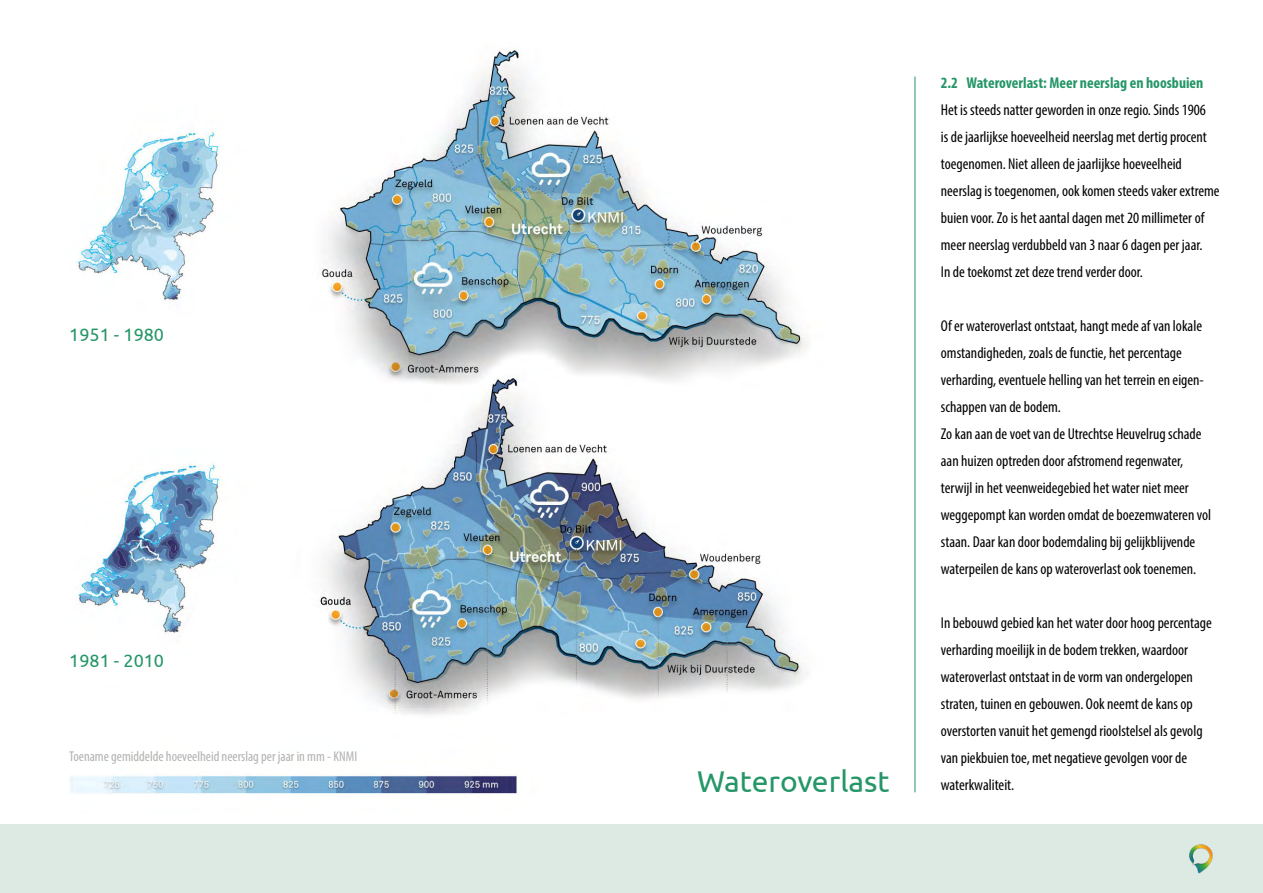
<style>
.page{position:relative;width:1263px;height:893px;background:#fff}
.page>*{position:absolute;margin:0;border:0;box-sizing:border-box;transform-origin:0 0}
.t1{font:30px "Ubuntu";color:#259668}
.t2{font:18px "Ubuntu";color:#259668}
.t3{font:condensed 15.75px/27px "Myriad Pro";color:#000}
.t4{font:700 condensed 15.75px "Myriad Pro";color:#259668}
.t5{font:condensed 14.25px "Myriad Pro";color:#b3b2b2}
</style>
<div class="page">
<img style="left:70px;top:50px;width:738px;height:744px">
<hr style="left:914px;top:77px;width:1px;height:715px;background:#259668">
<div style="left:69px;top:327px;width:115px;height:24px;background:#fff"></div>
<div style="left:69px;top:653px;width:115px;height:24px;background:#fff"></div>
<div style="left:0;top:825px;width:1263px;height:68px;background:#dde9e3"></div>
<img style="left:1189px;top:844px;width:24px;height:30px">
<p class="t2" style="left:69px;top:323px;width:96px">1951 - 1980</p>
<p class="t2" style="left:69px;top:650px;width:96px">1981 - 2010</p>
<p class="t5" style="left:69px;top:748px;width:289px">Toename gemiddelde hoeveelheid neerslag per jaar in mm - KNMI</p>
<p class="t4" style="left:941px;top:73px;width:264px">2.2 Wateroverlast: Meer neerslag en hoosbuien</p>
<p class="t3" style="left:941px;top:96px;width:280px">Het is steeds natter geworden in onze regio. Sinds 1906<br>is de jaarlijkse hoeveelheid neerslag met dertig procent toegenomen. Niet alleen de jaarlijkse hoeveelheid neerslag is toegenomen, ook komen steeds vaker extreme buien voor. Zo is het aantal dagen met 20 millimeter of meer neerslag verdubbeld van 3 naar 6 dagen per jaar.<br>In de toekomst zet deze trend verder door.</p>
<p class="t3" style="left:941px;top:312px;width:272px">Of er wateroverlast ontstaat, hangt mede af van lokale omstandigheden, zoals de functie, het percentage verharding, eventuele helling van het terrein en eigen&shy;schappen van de bodem.<br>Zo kan aan de voet van de Utrechtse Heuvelrug schade aan huizen optreden door afstromend regenwater, terwijl in het veenweidegebied het water niet meer weggepompt kan worden omdat de boezemwateren vol staan. Daar kan door bodemdaling bij gelijkblijvende waterpeilen de kans op wateroverlast ook toenemen.</p>
<p class="t3" style="left:941px;top:609px;width:272px">In bebouwd gebied kan het water door hoog percentage verharding moeilijk in de bodem trekken, waardoor wateroverlast ontstaat in de vorm van ondergelopen straten, tuinen en gebouwen. Ook neemt de kans op overstorten vanuit het gemengd rioolstelsel als gevolg van piekbuien toe, met negatieve gevolgen voor de</p>
<h1 class="t1" style="left:697px;top:763px;width:194px">Wateroverlast</h1>
<p class="t3" style="left:941px;top:771px;width:75px">waterkwaliteit.</p>
</div>
